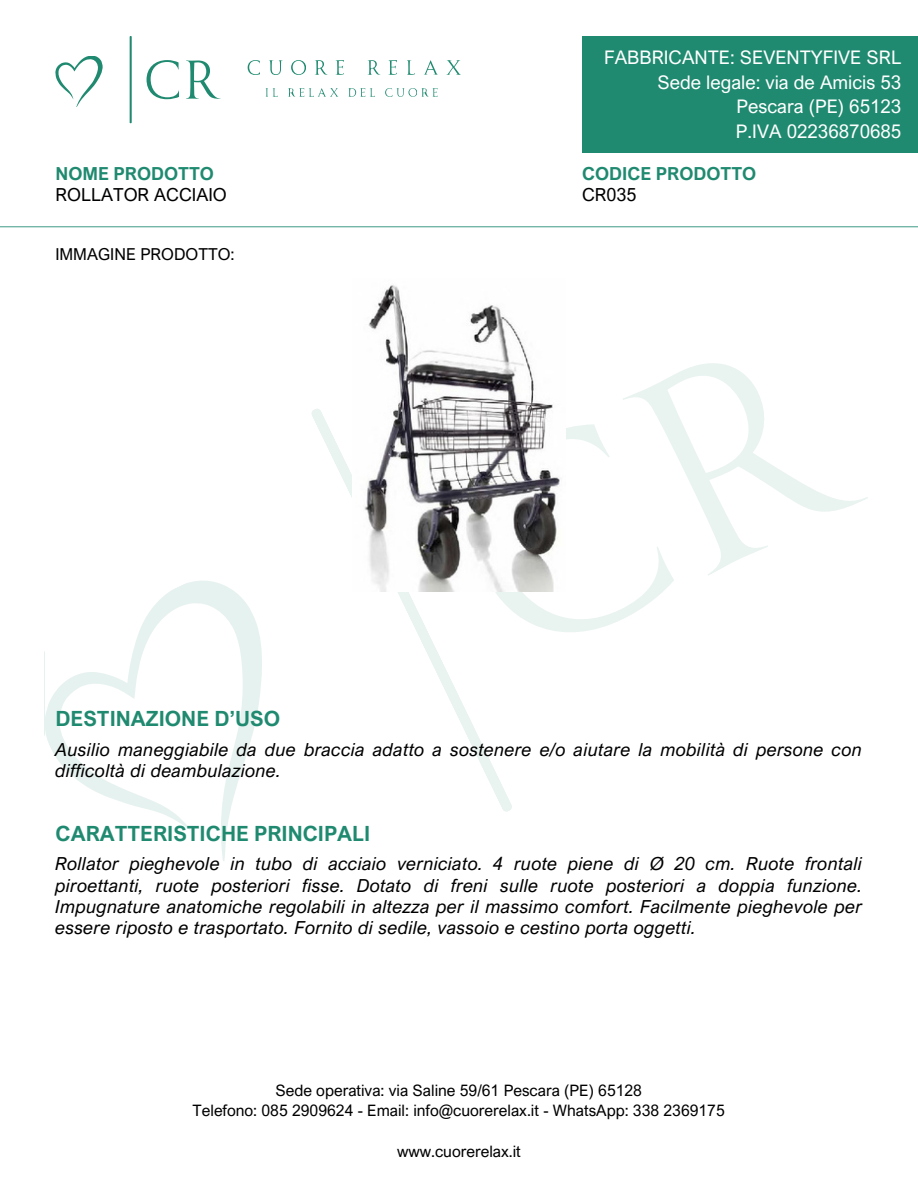
<style>
.page{position:relative;width:918px;height:1188px;background:#fff}
.page>*{position:absolute;margin:0;border:0;box-sizing:border-box;transform-origin:0 0}
.t1{font:700 21px "Arial Nova";color:#1f8a70}
.t2{font:18.75px/24.8px "Arial Nova";color:#fff;text-align:right}
.t3{font:italic 18px/21.3px "Arial Nova";letter-spacing:.02em;color:#000;text-align:justify}
.t4{font:18px/21.3px "Arial Nova";color:#000}
.t5{font:700 18px/21.3px "Arial Nova";color:#1f8a70}
.t6{font:16.5px "Arial Nova";color:#000}
.t7{font:15.75px "Arial Nova";color:#000}
.s1{font-weight:700;color:#1f8a70}
.s2{font-weight:400;color:#000}
</style>
<div class="page">
<svg style="left:55px;top:56px;width:48px;height:51px"></svg>
<hr style="left:130px;top:36px;width:2px;height:87px;background:#1f8a70">
<svg style="left:147px;top:60px;width:32px;height:39px"></svg>
<svg style="left:186px;top:60px;width:34px;height:39px"></svg>
<svg style="left:45px;top:581px;width:217px;height:280px"></svg>
<svg style="left:248px;top:60px;width:12px;height:15px"></svg>
<svg style="left:265px;top:88px;width:3px;height:9px"></svg>
<svg style="left:269px;top:60px;width:14px;height:15px"></svg>
<svg style="left:273px;top:88px;width:5px;height:9px"></svg>
<svg style="left:288px;top:88px;width:3px;height:9px"></svg>
<svg style="left:291px;top:88px;width:14px;height:9px"></svg>
<svg style="left:291px;top:60px;width:15px;height:15px"></svg>
<svg style="left:315px;top:60px;width:13px;height:15px"></svg>
<svg style="left:309px;top:88px;width:12px;height:9px"></svg>
<svg style="left:321px;top:88px;width:18px;height:9px"></svg>
<svg style="left:335px;top:60px;width:9px;height:15px"></svg>
<svg style="left:348px;top:88px;width:3px;height:9px"></svg>
<svg style="left:351px;top:88px;width:15px;height:9px"></svg>
<svg style="left:368px;top:60px;width:13px;height:15px"></svg>
<svg style="left:370px;top:88px;width:5px;height:9px"></svg>
<svg style="left:388px;top:60px;width:9px;height:15px"></svg>
<svg style="left:407px;top:60px;width:8px;height:15px"></svg>
<svg style="left:424px;top:60px;width:14px;height:15px"></svg>
<svg style="left:385px;top:88px;width:4px;height:9px"></svg>
<svg style="left:389px;top:88px;width:12px;height:9px"></svg>
<svg style="left:401px;top:88px;width:12px;height:9px"></svg>
<svg style="left:413px;top:88px;width:12px;height:9px"></svg>
<svg style="left:425px;top:88px;width:13px;height:9px"></svg>
<svg style="left:446px;top:60px;width:15px;height:15px"></svg>
<hr style="left:0;top:226px;width:918px;height:1px;background:#1f8a70">
<div style="left:582px;top:36px;width:336px;height:117px;background:#1f8a70"></div>
<svg style="left:311px;top:409px;width:201px;height:403px"></svg>
<svg style="left:465px;top:424px;width:209px;height:216px"></svg>
<svg style="left:622px;top:363px;width:246px;height:213px"></svg>
<img style="left:353px;top:285px;width:212px;height:307px">
<h4 class="t2" style="left:604px;top:44px;width:299px">FABBRICANTE: SEVENTYFIVE SRL<br>Sede legale: via de Amicis 53<br>Pescara (PE) 65123<br>P.IVA 02236870685</h4>
<h2 class="t4" style="left:56px;top:163px;width:173px"><span class="s1">NOME PRODOTTO<br></span>ROLLATOR ACCIAIO</h2>
<h2 class="t5" style="left:582px;top:163px;width:176px">CODICE PRODOTTO<br><span class="s2">CR035</span></h2>
<h3 class="t6" style="left:55px;top:244px;width:181px">IMMAGINE PRODOTTO:</h3>
<p class="t1" style="left:56px;top:706px;width:226px">DESTINAZIONE D’USO</p>
<h1 class="t3" style="left:55px;top:738px;width:808px">Ausilio maneggiabile da due braccia adatto a sostenere e/o aiutare la mobilità di persone con difficoltà di deambulazione.</h1>
<p class="t1" style="left:56px;top:820px;width:316px">CARATTERISTICHE PRINCIPALI</p>
<p class="t3" style="left:56px;top:853px;width:808px">Rollator pieghevole in tubo di acciaio verniciato. 4 ruote piene di Ø 20 cm. Ruote frontali piroettanti, ruote posteriori fisse. Dotato di freni sulle ruote posteriori a doppia funzione.<br>Impugnature anatomiche regolabili in altezza per il massimo comfort. Facilmente pieghevole per essere riposto e trasportato. Fornito di sedile, vassoio e cestino porta oggetti.</p>
<p class="t7" style="left:275px;top:1081px;width:368px">Sede operativa: via Saline 59/61 Pescara (PE) 65128</p>
<p class="t7" style="left:193px;top:1101px;width:534px">Telefono: 085 2909624 - Email: info@cuorerelax.it - WhatsApp: 338 2369175</p>
<p class="t7" style="left:397px;top:1141px;width:125px">www.cuorerelax.it</p>
</div>
